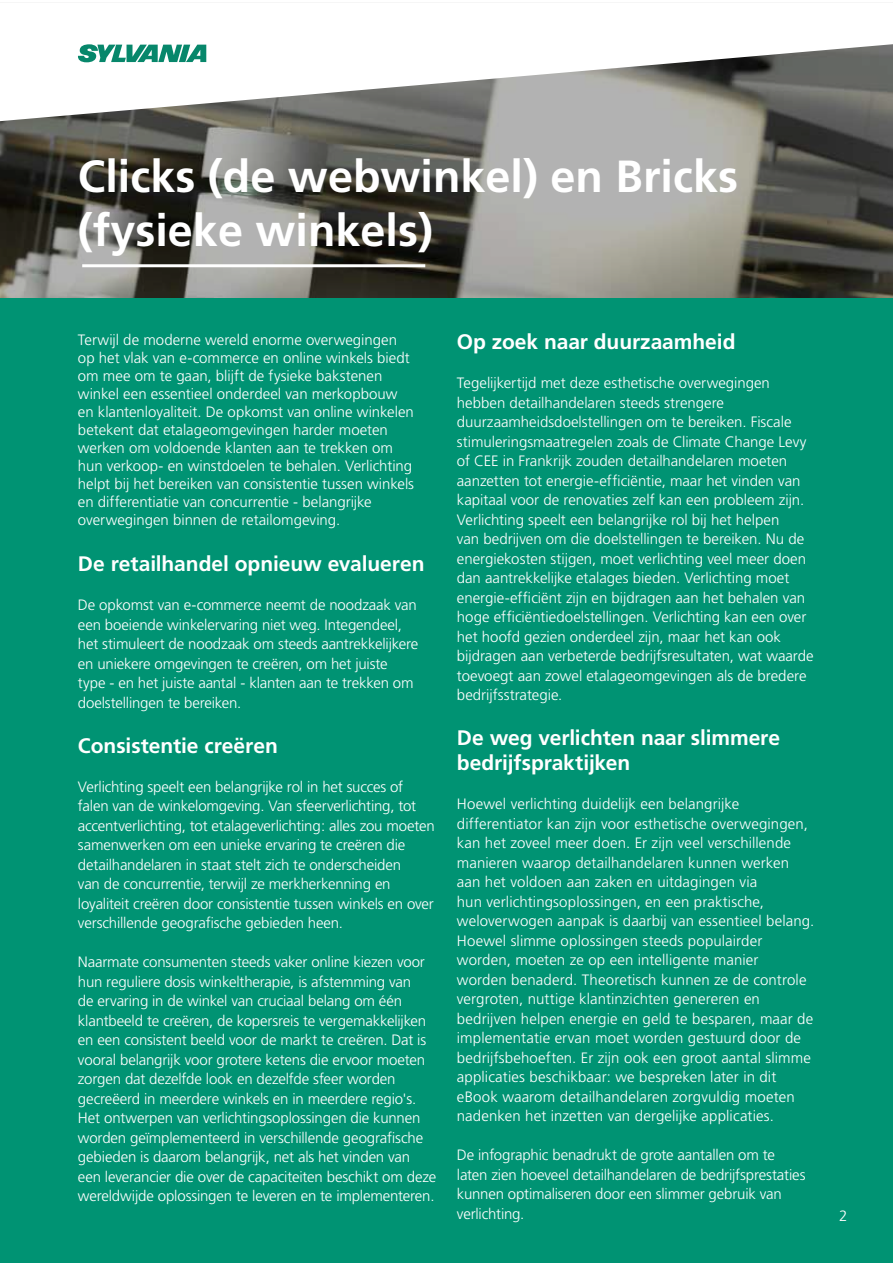
<style>
.page{position:relative;width:893px;height:1263px;background:#fff}
.page>*{position:absolute;margin:0;border:0;box-sizing:border-box;transform-origin:0 0}
.t1{font:700 45px/54px "Frutiger";color:#fff}
.t2{font:700 21px/25.2px "Frutiger";letter-spacing:-.005em;color:#fff}
.t3{font:300 15px/19.5px "Frutiger";letter-spacing:-.005em;color:#fff}
</style>
<div class="page">
<div style="left:0;top:298px;width:893px;height:965px;background:#009373"></div>
<svg style="left:0;top:121px;width:893px;height:177px;background:#6f6e68"></svg>
<svg style="left:3px;top:44px;width:890px;height:77px"></svg>
<svg style="left:78px;top:44px;width:128px;height:18px"></svg>
<hr style="left:82px;top:264px;width:343px;height:3px;background:#fff">
<h1 class="t1" style="left:78px;top:149px;width:662px">Clicks (de webwinkel) en Bricks (fysieke winkels)</h1>
<p class="t3" style="left:78px;top:330px;width:338px;line-height:18px">Terwijl de moderne wereld enorme overwegingen op het vlak van e-commerce en online winkels biedt om mee om te gaan, blijft de fysieke bakstenen winkel een essentieel onderdeel van merkopbouw en klantenloyaliteit. De opkomst van online winkelen betekent dat etalageomgevingen harder moeten werken om voldoende klanten aan te trekken om hun verkoop- en winstdoelen te behalen. Verlichting helpt bij het bereiken van consistentie tussen winkels en differentiatie van concurrentie - belangrijke overwegingen binnen de retailomgeving.</p>
<h2 class="t2" style="left:78px;top:551px;width:348px">De retailhandel opnieuw evalueren</h2>
<p class="t3" style="left:78px;top:595px;width:342px">De opkomst van e-commerce neemt de noodzaak van een boeiende winkelervaring niet weg. Integendeel, het stimuleert de noodzaak om steeds aantrekkelijkere en uniekere omgevingen te creëren, om het juiste type - en het juiste aantal - klanten aan te trekken om doelstellingen te bereiken.</p>
<h2 class="t2" style="left:78px;top:732px;width:201px">Consistentie creëren</h2>
<p class="t3" style="left:78px;top:777px;width:358px">Verlichting speelt een belangrijke rol in het succes of falen van de winkelomgeving. Van sfeerverlichting, tot accentverlichting, tot etalageverlichting: alles zou moeten samenwerken om een unieke ervaring te creëren die detailhandelaren in staat stelt zich te onderscheiden<br>van de concurrentie, terwijl ze merkherkenning en loyaliteit creëren door consistentie tussen winkels en over verschillende geografische gebieden heen.</p>
<p class="t3" style="left:78px;top:952px;width:360px">Naarmate consumenten steeds vaker online kiezen voor hun reguliere dosis winkeltherapie, is afstemming van<br>de ervaring in de winkel van cruciaal belang om één klantbeeld te creëren, de kopersreis te vergemakkelijken en een consistent beeld voor de markt te creëren. Dat is vooral belangrijk voor grotere ketens die ervoor moeten zorgen dat dezelfde look en dezelfde sfeer worden gecreëerd in meerdere winkels en in meerdere regio's.<br>Het ontwerpen van verlichtingsoplossingen die kunnen worden geïmplementeerd in verschillende geografische gebieden is daarom belangrijk, net als het vinden van een leverancier die over de capaciteiten beschikt om deze wereldwijde oplossingen te leveren en te implementeren.</p>
<h2 class="t2" style="left:457px;top:329px;width:280px">Op zoek naar duurzaamheid</h2>
<p class="t3" style="left:457px;top:373px;width:358px">Tegelijkertijd met deze esthetische overwegingen hebben detailhandelaren steeds strengere duurzaamheidsdoelstellingen om te bereiken. Fiscale stimuleringsmaatregelen zoals de Climate Change Levy of CEE in Frankrijk zouden detailhandelaren moeten aanzetten tot energie-efficiëntie, maar het vinden van kapitaal voor de renovaties zelf kan een probleem zijn.<br>Verlichting speelt een belangrijke rol bij het helpen<br>van bedrijven om die doelstellingen te bereiken. Nu de energiekosten stijgen, moet verlichting veel meer doen dan aantrekkelijke etalages bieden. Verlichting moet energie-efficiënt zijn en bijdragen aan het behalen van hoge efficiëntiedoelstellingen. Verlichting kan een over het hoofd gezien onderdeel zijn, maar het kan ook bijdragen aan verbeterde bedrijfsresultaten, wat waarde toevoegt aan zowel etalageomgevingen als de bredere bedrijfsstrategie.</p>
<h2 class="t2" style="left:457px;top:725px;width:325px">De weg verlichten naar slimmere bedrijfspraktijken</h2>
<p class="t3" style="left:457px;top:794px;width:359px">Hoewel verlichting duidelijk een belangrijke differentiator kan zijn voor esthetische overwegingen, kan het zoveel meer doen. Er zijn veel verschillende manieren waarop detailhandelaren kunnen werken aan het voldoen aan zaken en uitdagingen via<br>hun verlichtingsoplossingen, en een praktische, weloverwogen aanpak is daarbij van essentieel belang.<br>Hoewel slimme oplossingen steeds populairder worden, moeten ze op een intelligente manier<br>worden benaderd. Theoretisch kunnen ze de controle vergroten, nuttige klantinzichten genereren en bedrijven helpen energie en geld te besparen, maar de implementatie ervan moet worden gestuurd door de bedrijfsbehoeften. Er zijn ook een groot aantal slimme applicaties beschikbaar: we bespreken later in dit eBook waarom detailhandelaren zorgvuldig moeten nadenken het inzetten van dergelijke applicaties.</p>
<p class="t3" style="left:457px;top:1145px;width:350px">De infographic benadrukt de grote aantallen om te laten zien hoeveel detailhandelaren de bedrijfsprestaties kunnen optimaliseren door een slimmer gebruik van verlichting.</p>
<p class="t3" style="left:839px;top:1206px;width:10px">2</p>
</div>
